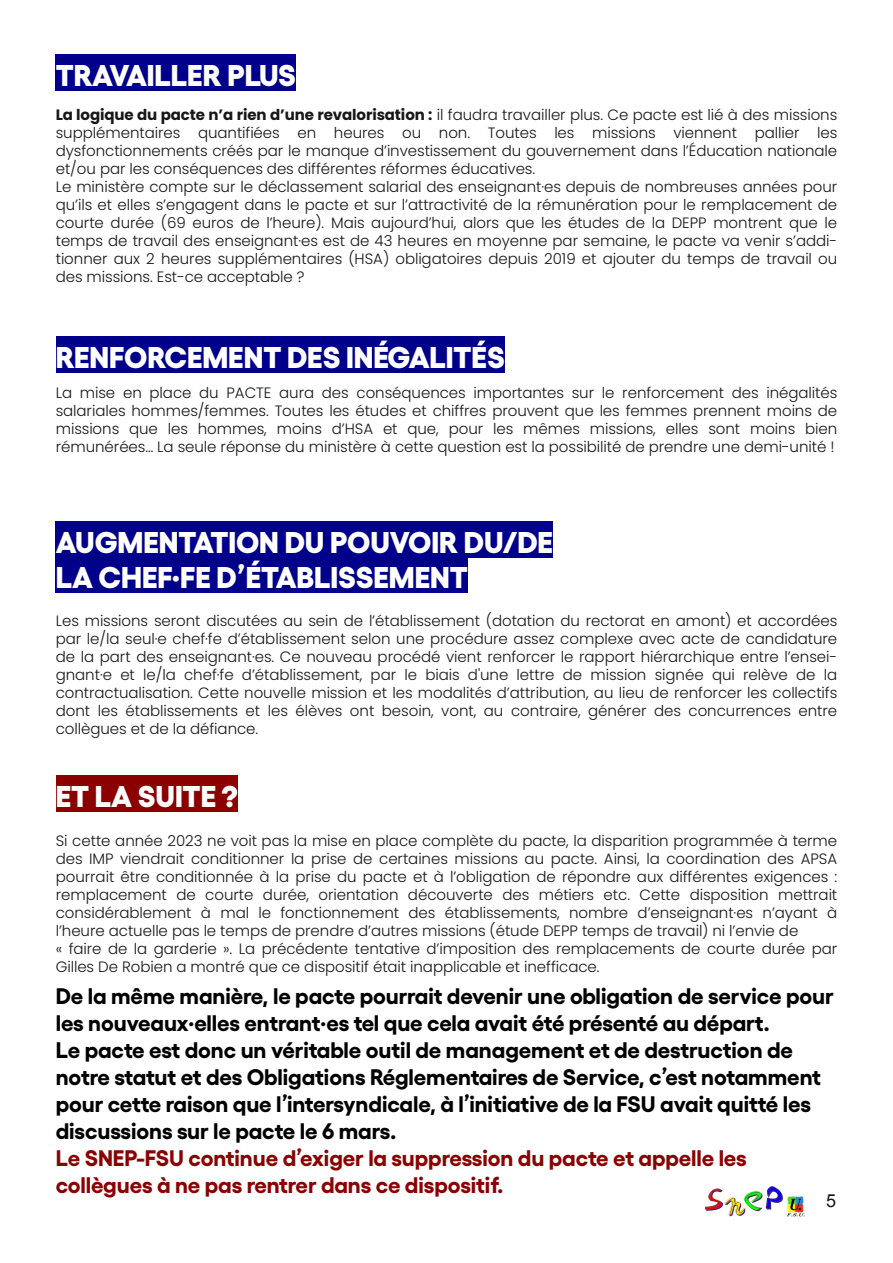
<style>
.page{position:relative;width:893px;height:1263px;background:#fff}
.page>*{position:absolute;margin:0;border:0;box-sizing:border-box;transform-origin:0 0}
.t1{font:800 30px/34.5px "Gellix";letter-spacing:-.005em;color:#fff}
.t2{font:700 22.5px/27px "Gellix";letter-spacing:-.005em;color:#000}
.t3{font:700 22.5px/27px "Gellix";letter-spacing:-.005em;color:#8b0000}
.t4{font:18px "Arial";color:#181715}
.t5{font:300 15px/18px "Poppins";letter-spacing:-.005em;color:#181715}
.s1{font-weight:700}
</style>
<div class="page">
<img style="left:705px;top:1186px;width:100px;height:31px">
<div style="left:56px;top:55px;width:240px;height:36px;background:#00008b"></div>
<div style="left:56px;top:336px;width:449px;height:36px;background:#00008b"></div>
<div style="left:56px;top:522px;width:497px;height:36px;background:#00008b"></div>
<div style="left:56px;top:556px;width:412px;height:36px;background:#00008b"></div>
<div style="left:56px;top:776px;width:182px;height:36px;background:#8b0000"></div>
<h1 class="t1" style="left:56px;top:56px;width:242px">TRAVAILLER PLUS</h1>
<p class="t5" style="left:56px;top:106px;width:783px"><span class="s1">La logique du pacte n’a rien d’une revalorisation :</span> il faudra travailler plus. Ce pacte est lié à des missions supplémentaires quantifiées en heures ou non. Toutes les missions viennent pallier les dysfonctionnements créés par le manque d’investissement du gouvernement dans l’Éducation nationale et/ou par les conséquences des différentes réformes éducatives.<br>Le ministère compte sur le déclassement salarial des enseignant·es depuis de nombreuses années pour qu’ils et elles s’engagent dans le pacte et sur l’attractivité de la rémunération pour le remplacement de courte durée (69 euros de l’heure). Mais aujourd’hui, alors que les études de la DEPP montrent que le temps de travail des enseignant·es est de 43 heures en moyenne par semaine, le pacte va venir s’addi&shy;tionner aux 2 heures supplémentaires (HSA) obligatoires depuis 2019 et ajouter du temps de travail ou des missions. Est-ce acceptable ?</p>
<h1 class="t1" style="left:56px;top:337px;width:451px">RENFORCEMENT DES INÉGALITÉS</h1>
<p class="t5" style="left:56px;top:384px;width:783px;text-align:justify">La mise en place du PACTE aura des conséquences importantes sur le renforcement des inégalités salariales hommes/femmes. Toutes les études et chiffres prouvent que les femmes prennent moins de missions que les hommes, moins d’HSA et que, pour les mêmes missions, elles sont moins bien rémunérées… La seule réponse du ministère à cette question est la possibilité de prendre une demi-unité !</p>
<h1 class="t1" style="left:56px;top:523px;width:499px">AUGMENTATION DU POUVOIR DU/DE<br>LA CHEF·FE D’ÉTABLISSEMENT</h1>
<p class="t5" style="left:56px;top:612px;width:783px;text-align:justify">Les missions seront discutées au sein de l’établissement (dotation du rectorat en amont) et accordées par le/la seul·e chef·fe d’établissement selon une procédure assez complexe avec acte de candidature de la part des enseignant·es. Ce nouveau procédé vient renforcer le rapport hiérarchique entre l’ensei&shy;gnant·e et le/la chef·fe d’établissement, par le biais d'une lettre de mission signée qui relève de la contractualisation. Cette nouvelle mission et les modalités d’attribution, au lieu de renforcer les collectifs dont les établissements et les élèves ont besoin, vont, au contraire, générer des concurrences entre collègues et de la défiance.</p>
<h1 class="t1" style="left:56px;top:776px;width:184px">ET LA SUITE ?</h1>
<p class="t5" style="left:56px;top:832px;width:783px">Si cette année 2023 ne voit pas la mise en place complète du pacte, la disparition programmée à terme des IMP viendrait conditionner la prise de certaines missions au pacte. Ainsi, la coordination des APSA pourrait être conditionnée à la prise du pacte et à l’obligation de répondre aux différentes exigences : remplacement de courte durée, orientation découverte des métiers etc. Cette disposition mettrait considérablement à mal le fonctionnement des établissements, nombre d’enseignant·es n’ayant à l’heure actuelle pas le temps de prendre d’autres missions (étude DEPP temps de travail) ni l’envie de<br>« faire de la garderie ». La précédente tentative d’imposition des remplacements de courte durée par Gilles De Robien a montré que ce dispositif était inapplicable et inefficace.</p>
<p class="t2" style="left:56px;top:981px;width:779px">De la même manière, le pacte pourrait devenir une obligation de service pour les nouveaux·elles entrant·es tel que cela avait été présenté au départ.<br>Le pacte est donc un véritable outil de management et de destruction de notre statut et des Obligations Réglementaires de Service, c’est notamment pour cette raison que l’intersyndicale, à l’initiative de la FSU avait quitté les discussions sur le pacte le 6 mars.</p>
<h2 class="t3" style="left:56px;top:1143px;width:692px">Le SNEP-FSU continue d’exiger la suppression du pacte et appelle les collègues à ne pas rentrer dans ce dispositif.</h2>
<p class="t4" style="left:826px;top:1191px;width:12px">5</p>
</div>
